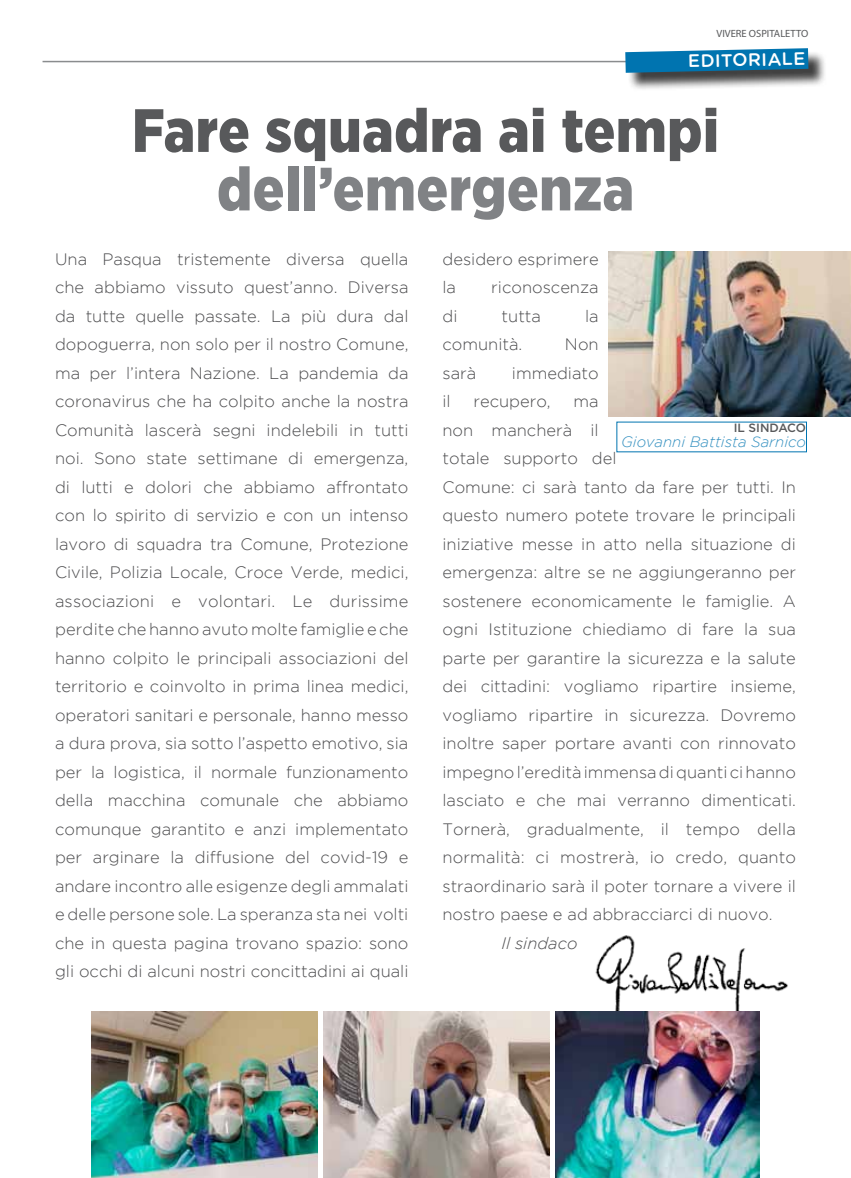
<style>
.page{position:relative;width:851px;height:1178px;background:#fff}
.page>*{position:absolute;margin:0;border:0;box-sizing:border-box;transform-origin:0 0}
.t1{font:900 61.05px "Gotham Narrow";letter-spacing:.01em;color:#58595b}
.t2{font:900 61.05px "Gotham Narrow";letter-spacing:.01em;color:#808285}
.t3{font:500 18px "Gotham Rounded";color:#fff}
.t4{font:300 16.5px/28.5px "Gotham";color:#4d4d4f}
.t5{font:italic 300 16.5px "Gotham";color:#4d4d4f}
.t6{font:italic 300 15px "Gotham";color:#3390c0}
.t7{font:500 12px "Gotham";color:#58595b}
.t8{font:10.5px "Myriad Pro";color:#58595b}
</style>
<div class="page">
<img style="left:595px;top:935px;width:193px;height:81px">
<hr style="left:43px;top:61px;width:587px;height:1px;background:#8a8c8e">
<div style="left:628px;top:51px;width:198px;height:40px;background:#000;opacity:.75"></div>
<svg style="left:625px;top:48px;width:183px;height:25px;background:#1c7cad"></svg>
<img style="left:608px;top:252px;width:242px;height:164px">
<img style="left:92px;top:1011px;width:225px;height:167px">
<img style="left:324px;top:1011px;width:225px;height:167px">
<img style="left:555px;top:1011px;width:204px;height:167px">
<p class="t8" style="left:716px;top:27px;width:93px">VIVERE OSPITALETTO</p>
<p class="t3" style="left:687px;top:48px;width:119px;rotate:-1deg">editoriale</p>
<h1 class="t1" style="left:132px;top:90px;width:588px">Fare squadra ai tempi</h1>
<h1 class="t2" style="left:217px;top:149px;width:418px">dell’emergenza</h1>
<p class="t4" style="left:55px;top:245px;width:355px;text-align:justify">Una Pasqua tristemente diversa quella che abbiamo vissuto quest’anno. Diversa da tutte quelle passate. La più dura dal dopoguerra, non solo per il nostro Comune, ma per l’intera Nazione. La pandemia da coronavirus che ha colpito anche la nostra Comunità lascerà segni indelebili in tutti noi. Sono state settimane di emergenza, di lutti e dolori che abbiamo affrontato con lo spirito di servizio e con un intenso lavoro di squadra tra Comune, Protezione Civile, Polizia Locale, Croce Verde, medici, associazioni e volontari. Le durissime perdite che hanno avuto molte famiglie e che hanno colpito le principali associazioni del territorio e coinvolto in prima linea medici, operatori sanitari e personale, hanno messo a dura prova, sia sotto l’aspetto emotivo, sia per la logistica, il normale funzionamento della macchina comunale che abbiamo comunque garantito e anzi implementato per arginare la diffusione del covid-19 e andare incontro alle esigenze degli ammalati e delle persone sole. La speranza sta nei volti che in questa pagina trovano spazio: sono gli occhi di alcuni nostri concittadini ai quali</p>
<p class="t4" style="left:442px;top:244px;width:158px">desidero esprimere la</p>
<p class="t4" style="left:491px;top:273px;width:109px">riconoscenza</p>
<p class="t4" style="left:442px;top:301px;width:16px">di</p>
<p class="t4" style="left:501px;top:301px;width:41px">tutta</p>
<p class="t4" style="left:585px;top:301px;width:15px">la</p>
<p class="t4" style="left:442px;top:330px;width:81px">comunità.</p>
<p class="t4" style="left:565px;top:330px;width:35px">Non</p>
<p class="t4" style="left:442px;top:358px;width:35px">sarà</p>
<p class="t4" style="left:512px;top:358px;width:88px">immediato</p>
<p class="t4" style="left:442px;top:387px;width:10px">il</p>
<p class="t4" style="left:473px;top:387px;width:79px">recupero,</p>
<p class="t4" style="left:442px;top:387px;width:355px;text-indent:131px">ma<br>non mancherà il<br>totale supporto del<br>Comune: ci sarà tanto da fare per tutti. In questo numero potete trovare le principali iniziative messe in atto nella situazione di emergenza: altre se ne aggiungeranno per sostenere economicamente le famiglie. A ogni Istituzione chiediamo di fare la sua parte per garantire la sicurezza e la salute dei cittadini: vogliamo ripartire insieme, vogliamo ripartire in sicurezza. Dovremo inoltre saper portare avanti con rinnovato impegno l’eredità immensa di quanti ci hanno lasciato e che mai verranno dimenticati.<br>Tornerà, gradualmente, il tempo della normalità: ci mostrerà, io credo, quanto straordinario sarà il poter tornare a vivere il nostro paese e ad abbracciarci di nuovo.</p>
<p class="t5" style="left:501px;top:934px;width:77px">Il sindaco</p>
<p class="t7" style="left:733px;top:420px;width:74px">IL SINDACO</p>
<p class="t6" style="left:621px;top:434px;width:186px">Giovanni Battista Sarnico</p>
</div>
